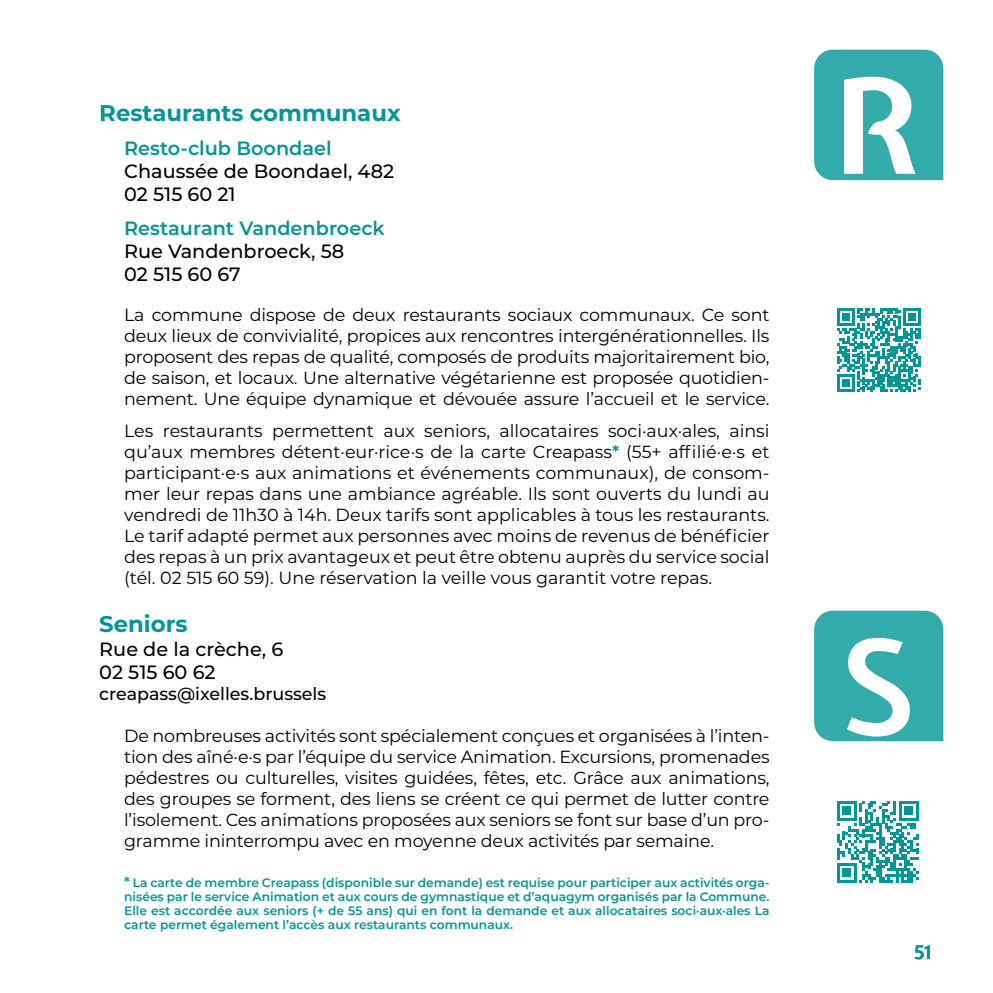
<style>
.page{position:relative;width:993px;height:993px;background:#fff}
.page>*{position:absolute;margin:0;border:0;box-sizing:border-box;transform-origin:0 0}
.t1{font:700 130.9px "Expletus Sans";color:#fff}
.t2{font:700 22.75px "Montserrat";color:#009796}
.t3{font:500 19.25px/23.1px "Montserrat";color:#000}
.t4{font:600 19.25px "Montserrat";color:#009796}
.t5{font:600 19.25px "Expletus Sans";color:#009796}
.t6{font:17.5px/21px "Montserrat";letter-spacing:-.01em;color:#000;text-align:justify}
.t7{font:500 17.5px "Montserrat";color:#000}
.t8{font:600 12.25px/14px "Montserrat";color:#009796;text-align:justify}
.s1{font-weight:600;color:#009796}
.s2{font-size:14px}
</style>
<div class="page">
<div style="left:814px;top:50px;width:129px;height:130px;background:#33abab"></div>
<div style="left:814px;top:610px;width:129px;height:130px;background:#33abab"></div>
<svg style="left:837px;top:308px;width:83px;height:84px"></svg>
<svg style="left:837px;top:801px;width:81px;height:81px"></svg>
<h2 class="t2" style="left:99px;top:101px;width:303px">Restaurants communaux</h2>
<p class="t4" style="left:124px;top:138px;width:209px">Resto-club Boondael</p>
<p class="t3" style="left:124px;top:160px;width:271px">Chaussée de Boondael, 482<br>02 515 60 21</p>
<p class="t4" style="left:124px;top:217px;width:262px">Restaurant Vandenbroeck</p>
<p class="t3" style="left:124px;top:240px;width:222px">Rue Vandenbroeck, 58<br>02 515 60 67</p>
<p class="t6" style="left:124px;top:305px;width:646px">La commune dispose de deux restaurants sociaux communaux. Ce sont deux lieux de convivialité, propices aux rencontres intergénérationnelles. Ils proposent des repas de qualité, composés de produits majoritairement bio, de saison, et locaux. Une alternative végétarienne est proposée quotidien&shy;nement. Une équipe dynamique et dévouée assure l’accueil et le service.</p>
<p class="t6" style="left:124px;top:420px;width:646px">Les restaurants permettent aux seniors, allocataires soci·aux·ales, ainsi qu’aux membres détent·eur·rice·s de la carte Creapass<span class="s1">*</span> (55+ affilié·e·s et participant·e·s aux animations et événements communaux), de consom&shy;mer leur repas dans une ambiance agréable. Ils sont ouverts du lundi au vendredi de 11h30 à 14h. Deux tarifs sont applicables à tous les restaurants.<br>Le tarif adapté permet aux personnes avec moins de revenus de bénéficier des repas à un prix avantageux et peut être obtenu auprès du service social (tél. 02 515 60 59). Une réservation la veille vous garantit votre repas.</p>
<h2 class="t2" style="left:99px;top:611px;width:90px">Seniors</h2>
<p class="t3" style="left:99px;top:637px;width:185px">Rue de la crèche, 6<br>02 515 60 62</p>
<p class="t7" style="left:99px;top:684px;width:228px">creapass@ixelles.brussels</p>
<p class="t6" style="left:124px;top:725px;width:646px">De nombreuses activités sont spécialement conçues et organisées à l’inten&shy;tion des aîné·e·s par l’équipe du service Animation. Excursions, promenades pédestres ou culturelles, visites guidées, fêtes, etc. Grâce aux animations, des groupes se forment, des liens se créent ce qui permet de lutter contre l’isolement. Ces animations proposées aux seniors se font sur base d’un pro&shy;gramme ininterrompu avec en moyenne deux activités par semaine.</p>
<p class="t8" style="left:124px;top:875px;width:646px"><span class="s2">*</span> La carte de membre Creapass (disponible sur demande) est requise pour participer aux activités orga&shy;nisées par le service Animation et aux cours de gymnastique et d’aquagym organisés par la Commune.<br>Elle est accordée aux seniors (+ de 55 ans) qui en font la demande et aux allocataires soci·aux·ales La carte permet également l’accès aux restaurants communaux.</p>
<h1 class="t1" style="left:833px;top:52px;width:91px">R</h1>
<h1 class="t1" style="left:840px;top:612px;width:77px">S</h1>
<p class="t5" style="left:914px;top:943px;width:18px">51</p>
</div>
